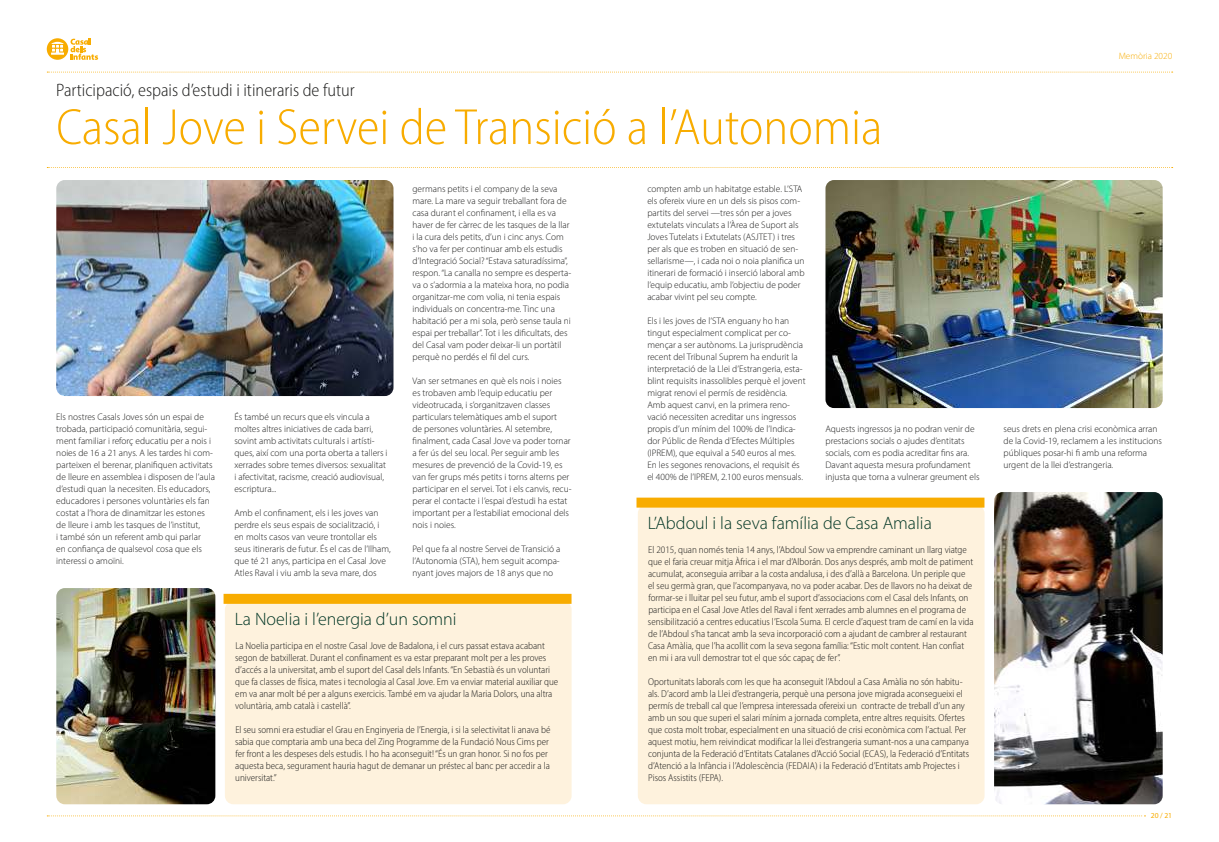
<style>
.page{position:relative;width:1219px;height:842px;background:#fff}
.page>*{position:absolute;margin:0;border:0;box-sizing:border-box;transform-origin:0 0}
.t1{font:300 semi-condensed 51.2px "Myriad Pro";color:#f8ac00}
.t2{font:300 18px "Myriad Pro";color:#003524}
.t3{font:300 semi-condensed 18px "Myriad Pro";color:#1c1c1b}
.t4{font:300 semi-condensed 10px/12px "Myriad Pro";color:#1c1c1b}
.t5{font:300 9.5px/12px "Myriad Pro";color:#1c1c1b}
.t6{font:300 9.3px "Myriad Pro";color:#f8ac00}
.t7{font:7.6px "Myriad Pro";color:#f8ac00}
</style>
<div class="page">
<svg style="left:71px;top:38px;width:27px;height:22px"></svg>
<div style="left:47px;top:38px;width:21px;height:22px;background:#f8ac00;border-radius:50%"></div>
<svg style="left:51px;top:42px;width:13px;height:13px"></svg>
<img style="left:56px;top:180px;width:337px;height:216px">
<img style="left:825px;top:180px;width:338px;height:228px">
<img style="left:56px;top:588px;width:159px;height:216px">
<div style="left:225px;top:601px;width:347px;height:203px;background:#fef2dd;border-radius:9px"></div>
<div style="left:224px;top:594px;width:347px;height:10px;background:#f8ac00"></div>
<div style="left:638px;top:505px;width:346px;height:299px;background:#fef2dd;border-radius:9px"></div>
<div style="left:636px;top:498px;width:348px;height:10px;background:#f8ac00"></div>
<svg style="left:47px;top:167px;width:1126px;height:1px"></svg>
<img style="left:994px;top:492px;width:169px;height:312px">
<svg style="left:47px;top:815px;width:1098px;height:1px"></svg>
<svg style="left:47px;top:72px;width:1126px;height:1px"></svg>
<h2 class="t3" style="left:56px;top:81px;width:300px">Participació, espais d’estudi i itineraris de futur</h2>
<h1 class="t1" style="left:56px;top:102px;width:828px">Casal Jove i Servei de Transició a l’Autonomia</h1>
<p class="t6" style="left:1119px;top:51px;width:55px">Memòria 2020</p>
<p class="t5" style="left:412px;top:183px;width:160px">germans petits i el company de la seva mare. La mare va seguir treballant fora de casa durant el confinament, i ella es va haver de fer càrrec de les tasques de la llar i la cura dels petits, d’un i cinc anys. Com s’ho va fer per continuar amb els estudis d’Integració Social? “Estava saturadíssima”, respon. “La canalla no sempre es desperta&shy;va o s’adormia a la mateixa hora, no podia organitzar-me com volia, ni tenia espais individuals on concentra-me. Tinc una habitació per a mi sola, però sense taula ni espai per treballar”. Tot i les dificultats, des del Casal vam poder deixar-li un portàtil perquè no perdés el fil del curs.</p>
<p class="t5" style="left:412px;top:375px;width:161px">Van ser setmanes en què els nois i noies es trobaven amb l’equip educatiu per videotrucada, i s’organitzaven classes particulars telemàtiques amb el suport<br>de persones voluntàries. Al setembre, finalment, cada Casal Jove va poder tornar a fer ús del seu local. Per seguir amb les mesures de prevenció de la Covid-19, es van fer grups més petits i torns alterns per participar en el servei. Tot i els canvis, recu&shy;perar el contacte i l’espai d’estudi ha estat important per a l’estabiliat emocional dels nois i noies.</p>
<p class="t5" style="left:412px;top:543px;width:149px;text-align:justify">Pel que fa al nostre Servei de Transició a l’Autonomia (STA), hem seguit acompa&shy;nyant joves majors de 18 anys que no</p>
<h2 class="t2" style="left:235px;top:610px;width:223px">La Noelia i l’energia d’un somni</h2>
<p class="t4" style="left:235px;top:640px;width:325px">La Noelia participa en el nostre Casal Jove de Badalona, i el curs passat estava acabant segon de batxillerat. Durant el confinament es va estar preparant molt per a les proves d’accés a la universitat, amb el suport del Casal dels Infants. “En Sebastià és un voluntari que fa classes de física, mates i tecnologia al Casal Jove. Em va enviar material auxiliar que em va anar molt bé per a alguns exercicis. També em va ajudar la Maria Dolors, una altra voluntària, amb català i castellà”.</p>
<p class="t4" style="left:235px;top:724px;width:317px">El seu somni era estudiar el Grau en Enginyeria de l’Energia, i si la selectivitat li anava bé sabia que comptaria amb una beca del Zing Programme de la Fundació Nous Cims per fer front a les despeses dels estudis. I ho ha aconseguit! “És un gran honor. Si no fos per aquesta beca, segurament hauria hagut de demanar un préstec al banc per accedir a la universitat.”</p>
<p class="t5" style="left:56px;top:411px;width:160px">Els nostres Casals Joves són un espai de trobada, participació comunitària, segui&shy;ment familiar i reforç educatiu per a nois i noies de 16 a 21 anys. A les tardes hi com&shy;parteixen el berenar, planifiquen activitats de lleure en assemblea i disposen de l’aula d’estudi quan la necesiten. Els educadors, educadores i persones voluntàries els fan costat a l’hora de dinamitzar les estones de lleure i amb les tasques de l’institut,<br>i també són un referent amb qui parlar<br>en confiança de qualsevol cosa que els interessi o amoïni.</p>
<p class="t5" style="left:234px;top:411px;width:155px">És també un recurs que els vincula a moltes altres iniciatives de cada barri, sovint amb activitats culturals i artísti&shy;ques, així com una porta oberta a tallers i xerrades sobre temes diversos: sexualitat i afectivitat, racisme, creació audiovisual, escriptura...</p>
<p class="t5" style="left:234px;top:507px;width:158px">Amb el confinament, els i les joves van perdre els seus espais de socialització, i en molts casos van veure trontollar els seus itineraris de futur. És el cas de l’Ilham, que té 21 anys, participa en el Casal Jove Atles Raval i viu amb la seva mare, dos</p>
<p class="t5" style="left:647px;top:183px;width:159px">compten amb un habitatge estable. L’STA els ofereix viure en un dels sis pisos com&shy;partits del servei —tres són per a joves extutelats vinculats a l’Àrea de Suport als Joves Tutelats i Extutelats (ASJTET) i tres per als que es troben en situació de sen&shy;sellarisme—, i cada noi o noia planifica un itinerari de formació i inserció laboral amb l’equip educatiu, amb l’objectiu de poder acabar vivint pel seu compte.</p>
<p class="t5" style="left:647px;top:315px;width:160px">Els i les joves de l’STA enguany ho han tingut especialment complicat per co&shy;mençar a ser autònoms. La jurisprudència recent del Tribunal Suprem ha endurit la interpretació de la Llei d’Estrangeria, esta&shy;blint requisits inassolibles perquè el jovent migrat renovi el permís de residència.<br>Amb aquest canvi, en la primera reno&shy;vació necessiten acreditar uns ingressos propis d’un mínim del 100% de l’Indica&shy;dor Públic de Renda d’Efectes Múltiples (IPREM), que equival a 540 euros al mes.<br>En les segones renovacions, el requisit és el 400% de l’IPREM, 2.100 euros mensuals.</p>
<p class="t5" style="left:825px;top:423px;width:156px">Aquests ingressos ja no podran venir de prestacions socials o ajudes d’entitats socials, com es podia acreditar fins ara.<br>Davant aquesta mesura profundament injusta que torna a vulnerar greument els</p>
<p class="t5" style="left:1004px;top:423px;width:160px">seus drets en plena crisi econòmica arran de la Covid-19, reclamem a les institucions públiques posar-hi fi amb una reforma urgent de la llei d’estrangeria.</p>
<h2 class="t2" style="left:648px;top:514px;width:286px">L’Abdoul i la seva família de Casa Amalia</h2>
<p class="t4" style="left:648px;top:544px;width:327px">El 2015, quan només tenia 14 anys, l’Abdoul Sow va emprendre caminant un llarg viatge que el faria creuar mitja Àfrica i el mar d’Alborán. Dos anys després, amb molt de patiment acumulat, aconseguia arribar a la costa andalusa, i des d’allà a Barcelona. Un periple que el seu germà gran, que l’acompanyava, no va poder acabar. Des de llavors no ha deixat de formar-se i lluitar pel seu futur, amb el suport d’associacions com el Casal dels Infants, on participa en el Casal Jove Atles del Raval i fent xerrades amb alumnes en el programa de sensibilització a centres educatius l’Escola Suma. El cercle d’aquest tram de camí en la vida de l’Abdoul s’ha tancat amb la seva incorporació com a ajudant de cambrer al restaurant Casa Amàlia, que l’ha acollit com la seva segona família: “Estic molt content. Han confiat en mi i ara vull demostrar tot el que sóc capaç de fer”.</p>
<p class="t4" style="left:648px;top:676px;width:323px">Oportunitats laborals com les que ha aconseguit l’Abdoul a Casa Amàlia no són habitu&shy;als. D’acord amb la Llei d’estrangeria, perquè una persona jove migrada aconsegueixi el permís de treball cal que l’empresa interessada ofereixi un contracte de treball d’un any amb un sou que superi el salari mínim a jornada completa, entre altres requisits. Ofertes que costa molt trobar, especialment en una situació de crisi econòmica com l’actual. Per aquest motiu, hem reivindicat modificar la llei d’estrangeria sumant-nos a una campanya conjunta de la Federació d’Entitats Catalanes d’Acció Social (ECAS), la Federació d’Entitats d’Atenció a la Infància i l’Adolescència (FEDAIA) i la Federació d’Entitats amb Projectes i Pisos Assistits (FEPA).</p>
<p class="t7" style="left:1151px;top:812px;width:23px">20 / 21</p>
</div>
